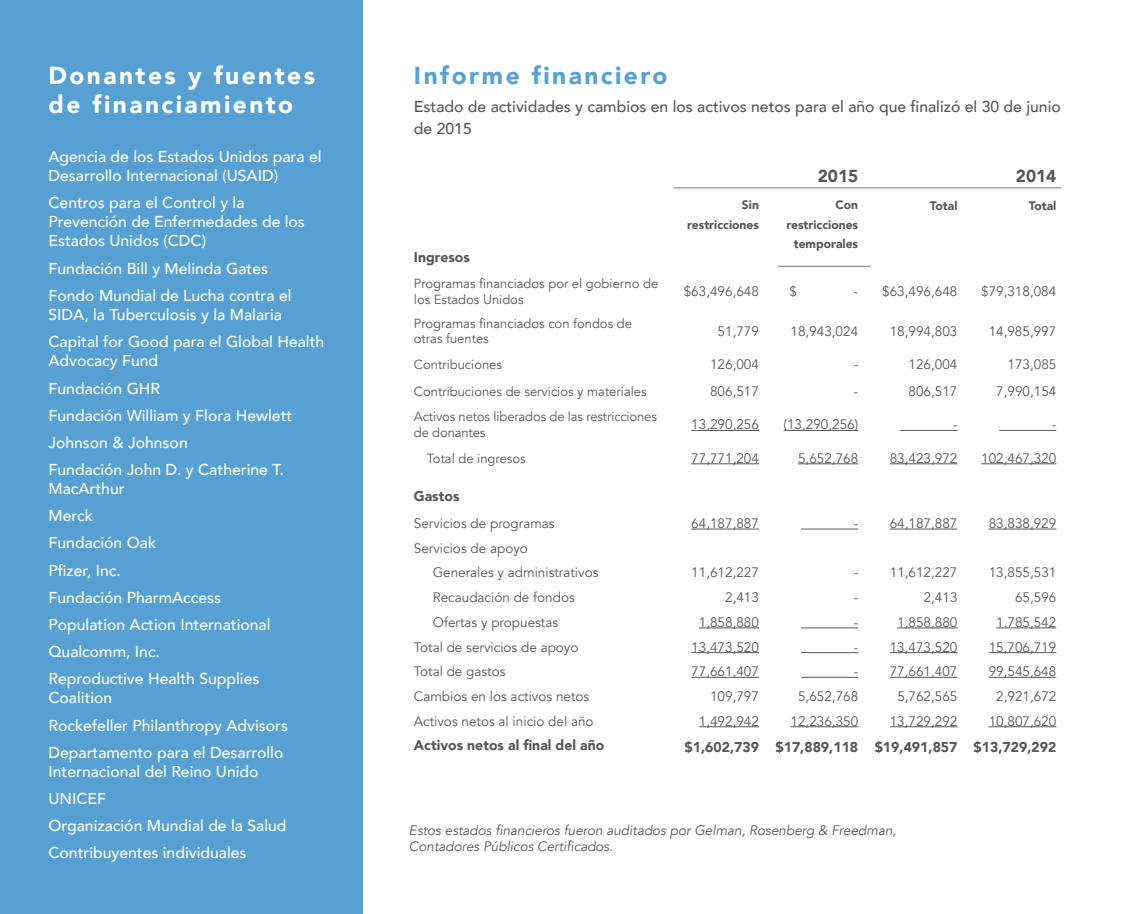
<style>
.page{position:relative;width:1134px;height:914px;background:#fff}
.page>*{position:absolute;margin:0;border:0;box-sizing:border-box;transform-origin:0 0}
.t1{font:900 24.5px/29.4px "Avenir";letter-spacing:.1em;color:#fff}
.t2{font:900 24.5px "Avenir";letter-spacing:.1em;color:#56a0d3}
.t3{font:900 17.32px "Avenir";color:#555759}
.t4{font:500 15.75px/27.1px "Avenir";color:#fff}
.t5{font:500 15.75px/22.8px "Avenir";color:#555759}
.t6{font:900 14.17px "Avenir";color:#555759}
.t7{font:13.65px/24.7px "Avenir";color:#555759}
.t8{font:italic 13.65px/16.4px "Avenir";color:#555759}
.t9{font:13.12px/15.8px "Avenir";color:#555759}
.t10{font:900 12.25px/19.2px "Avenir";color:#555759;text-align:right}
</style>
<div class="page">
<hr style="left:691px;top:430px;width:68px;height:1px;background:#555759">
<hr style="left:784px;top:430px;width:74px;height:1px;background:#555759">
<hr style="left:900px;top:430px;width:58px;height:1px;background:#555759">
<hr style="left:999px;top:430px;width:57px;height:1px;background:#555759">
<hr style="left:691px;top:463px;width:68px;height:1px;background:#555759">
<hr style="left:798px;top:463px;width:60px;height:1px;background:#555759">
<hr style="left:890px;top:463px;width:68px;height:1px;background:#555759">
<hr style="left:981px;top:463px;width:75px;height:1px;background:#555759">
<hr style="left:691px;top:528px;width:68px;height:1px;background:#555759">
<hr style="left:801px;top:528px;width:57px;height:1px;background:#555759">
<hr style="left:890px;top:528px;width:68px;height:1px;background:#555759">
<hr style="left:989px;top:528px;width:67px;height:1px;background:#555759">
<hr style="left:699px;top:627px;width:60px;height:1px;background:#555759">
<hr style="left:801px;top:627px;width:57px;height:1px;background:#555759">
<hr style="left:897px;top:627px;width:61px;height:1px;background:#555759">
<hr style="left:996px;top:627px;width:60px;height:1px;background:#555759">
<hr style="left:691px;top:652px;width:68px;height:1px;background:#555759">
<hr style="left:801px;top:652px;width:57px;height:1px;background:#555759">
<hr style="left:890px;top:652px;width:68px;height:1px;background:#555759">
<hr style="left:989px;top:652px;width:67px;height:1px;background:#555759">
<hr style="left:691px;top:677px;width:68px;height:1px;background:#555759">
<hr style="left:801px;top:677px;width:57px;height:1px;background:#555759">
<hr style="left:890px;top:677px;width:68px;height:1px;background:#555759">
<hr style="left:989px;top:677px;width:67px;height:1px;background:#555759">
<hr style="left:699px;top:726px;width:60px;height:1px;background:#555759">
<hr style="left:791px;top:726px;width:67px;height:1px;background:#555759">
<hr style="left:890px;top:726px;width:68px;height:1px;background:#555759">
<hr style="left:989px;top:726px;width:67px;height:1px;background:#555759">
<div style="left:0;top:0;width:363px;height:914px;background:#56a0d3"></div>
<hr style="left:674px;top:187px;width:387px;height:1px;background:#555759">
<hr style="left:778px;top:266px;width:92px;height:1px;background:#555759">
<h1 class="t1" style="left:49px;top:60px;width:268px">Donantes y fuentes de financiamiento</h1>
<p class="t4" style="left:49px;top:146px;width:275px;line-height:19.2px">Agencia de los Estados Unidos para el<br>Desarrollo Internacional (USAID)</p>
<p class="t4" style="left:49px;top:192px;width:258px;line-height:19.2px">Centros para el Control y la<br>Prevención de Enfermedades de los<br>Estados Unidos (CDC)</p>
<p class="t4" style="left:49px;top:254px;width:245px">Fundación Bill y Melinda Gates<br>Fondo Mundial de Lucha contra el</p>
<p class="t4" style="left:49px;top:300px;width:277px">SIDA, la Tuberculosis y la Malaria<br>Capital for Good para el Global Health</p>
<p class="t4" style="left:49px;top:346px;width:245px">Advocacy Fund<br>Fundación GHR<br>Fundación William y Flora Hewlett<br>Johnson &amp; Johnson<br>Fundación John D. y Catherine T.</p>
<p class="t4" style="left:49px;top:474px;width:224px">MacArthur<br>Merck<br>Fundación Oak<br>Pfizer, Inc.<br>Fundación PharmAccess<br>Population Action International<br>Qualcomm, Inc.<br>Reproductive Health Supplies</p>
<p class="t4" style="left:49px;top:683px;width:241px">Coalition<br>Rockefeller Philanthropy Advisors<br>Departamento para el Desarrollo</p>
<p class="t4" style="left:49px;top:757px;width:240px">Internacional del Reino Unido<br>UNICEF<br>Organización Mundial de la Salud<br>Contribuyentes individuales</p>
<h1 class="t2" style="left:414px;top:54px;width:255px">Informe financiero</h1>
<p class="t5" style="left:414px;top:94px;width:648px">Estado de actividades y cambios en los activos netos para el año que finalizó el 30 de junio de 2015</p>
<p class="t3" style="left:818px;top:161px;width:42px">2015</p>
<p class="t3" style="left:1016px;top:161px;width:42px">2014</p>
<p class="t10" style="left:687px;top:195px;width:73px">Sin restricciones</p>
<p class="t10" style="left:786px;top:195px;width:73px">Con restricciones temporales</p>
<p class="t10" style="left:930px;top:196px;width:29px">Total</p>
<p class="t10" style="left:1029px;top:196px;width:29px">Total</p>
<p class="t6" style="left:414px;top:245px;width:57px">Ingresos</p>
<p class="t9" style="left:414px;top:276px;width:246px">Programas financiados por el gobierno de los Estados Unidos</p>
<p class="t7" style="left:684px;top:279px;width:77px">$63,496,648</p>
<p class="t7" style="left:790px;top:279px;width:9px">$</p>
<p class="t7" style="left:853px;top:279px;width:106px">- $63,496,648</p>
<p class="t7" style="left:981px;top:279px;width:77px">$79,318,084</p>
<p class="t9" style="left:414px;top:315px;width:220px">Programas financiados con fondos de otras fuentes</p>
<p class="t7" style="left:718px;top:319px;width:43px">51,779</p>
<p class="t7" style="left:791px;top:319px;width:69px">18,943,024</p>
<p class="t7" style="left:890px;top:319px;width:69px">18,994,803</p>
<p class="t7" style="left:989px;top:319px;width:69px">14,985,997</p>
<p class="t9" style="left:414px;top:357px;width:90px">Contribuciones</p>
<p class="t7" style="left:710px;top:352px;width:50px">126,004</p>
<p class="t7" style="left:854px;top:352px;width:6px">-</p>
<p class="t7" style="left:909px;top:352px;width:50px">126,004</p>
<p class="t7" style="left:1007px;top:352px;width:50px">173,085</p>
<p class="t9" style="left:414px;top:383px;width:234px">Contribuciones de servicios y materiales</p>
<p class="t7" style="left:710px;top:379px;width:50px">806,517</p>
<p class="t7" style="left:854px;top:379px;width:6px">-</p>
<p class="t7" style="left:909px;top:379px;width:50px">806,517</p>
<p class="t7" style="left:996px;top:379px;width:62px">7,990,154</p>
<p class="t9" style="left:414px;top:409px;width:245px">Activos netos liberados de las restricciones de donantes</p>
<p class="t7" style="left:691px;top:412px;width:69px">13,290,256</p>
<p class="t7" style="left:784px;top:412px;width:76px">(13,290,256)</p>
<p class="t7" style="left:953px;top:412px;width:6px">-</p>
<p class="t7" style="left:1052px;top:412px;width:6px">-</p>
<p class="t9" style="left:427px;top:450px;width:100px">Total de ingresos</p>
<p class="t7" style="left:691px;top:446px;width:69px">77,771,204</p>
<p class="t7" style="left:798px;top:446px;width:62px">5,652,768</p>
<p class="t7" style="left:890px;top:446px;width:69px">83,423,972</p>
<p class="t7" style="left:981px;top:446px;width:77px">102,467,320</p>
<p class="t6" style="left:414px;top:484px;width:47px">Gastos</p>
<p class="t7" style="left:414px;top:511px;width:142px">Servicios de programas</p>
<p class="t7" style="left:691px;top:511px;width:69px">64,187,887</p>
<p class="t7" style="left:854px;top:511px;width:105px">- 64,187,887</p>
<p class="t7" style="left:989px;top:511px;width:69px">83,838,929</p>
<p class="t7" style="left:433px;top:536px;width:167px;text-indent:-19px">Servicios de apoyo<br>Generales y administrativos</p>
<p class="t7" style="left:691px;top:560px;width:69px">11,612,227</p>
<p class="t7" style="left:854px;top:560px;width:105px">- 11,612,227</p>
<p class="t7" style="left:989px;top:560px;width:69px">13,855,531</p>
<p class="t7" style="left:433px;top:585px;width:144px">Recaudación de fondos</p>
<p class="t7" style="left:725px;top:585px;width:35px">2,413</p>
<p class="t7" style="left:854px;top:585px;width:6px">-</p>
<p class="t7" style="left:924px;top:585px;width:35px">2,413</p>
<p class="t7" style="left:1015px;top:585px;width:43px">65,596</p>
<p class="t7" style="left:433px;top:610px;width:127px">Ofertas y propuestas</p>
<p class="t7" style="left:699px;top:610px;width:62px">1,858,880</p>
<p class="t7" style="left:854px;top:610px;width:6px">-</p>
<p class="t7" style="left:897px;top:610px;width:62px">1,858,880</p>
<p class="t7" style="left:996px;top:610px;width:62px">1.785,542</p>
<p class="t7" style="left:414px;top:634px;width:166px">Total de servicios de apoyo</p>
<p class="t7" style="left:691px;top:634px;width:69px">13,473,520</p>
<p class="t7" style="left:854px;top:634px;width:105px">- 13,473,520</p>
<p class="t7" style="left:989px;top:634px;width:69px">15,706,719</p>
<p class="t7" style="left:414px;top:659px;width:93px">Total de gastos</p>
<p class="t7" style="left:691px;top:659px;width:69px">77,661,407</p>
<p class="t7" style="left:854px;top:659px;width:105px">- 77,661,407</p>
<p class="t7" style="left:989px;top:659px;width:69px">99,545,648</p>
<p class="t7" style="left:414px;top:684px;width:177px">Cambios en los activos netos</p>
<p class="t7" style="left:710px;top:684px;width:50px">109,797</p>
<p class="t7" style="left:798px;top:684px;width:62px">5,652,768</p>
<p class="t7" style="left:897px;top:684px;width:62px">5,762,565</p>
<p class="t7" style="left:996px;top:684px;width:62px">2,921,672</p>
<p class="t7" style="left:414px;top:709px;width:181px">Activos netos al inicio del año</p>
<p class="t7" style="left:699px;top:709px;width:62px">1,492,942</p>
<p class="t7" style="left:791px;top:709px;width:69px">12,236,350</p>
<p class="t7" style="left:890px;top:709px;width:69px">13,729,292</p>
<p class="t7" style="left:989px;top:709px;width:69px">10,807,620</p>
<p class="t6" style="left:414px;top:733px;width:192px">Activos netos al final del año</p>
<p class="t6" style="left:684px;top:735px;width:373px">$1,602,739 $17,889,118 $19,491,857 $13,729,292</p>
<p class="t8" style="left:409px;top:821px;width:489px">Estos estados financieros fueron auditados por Gelman, Rosenberg &amp; Freedman,<br>Contadores Públicos Certificados.</p>
</div>
